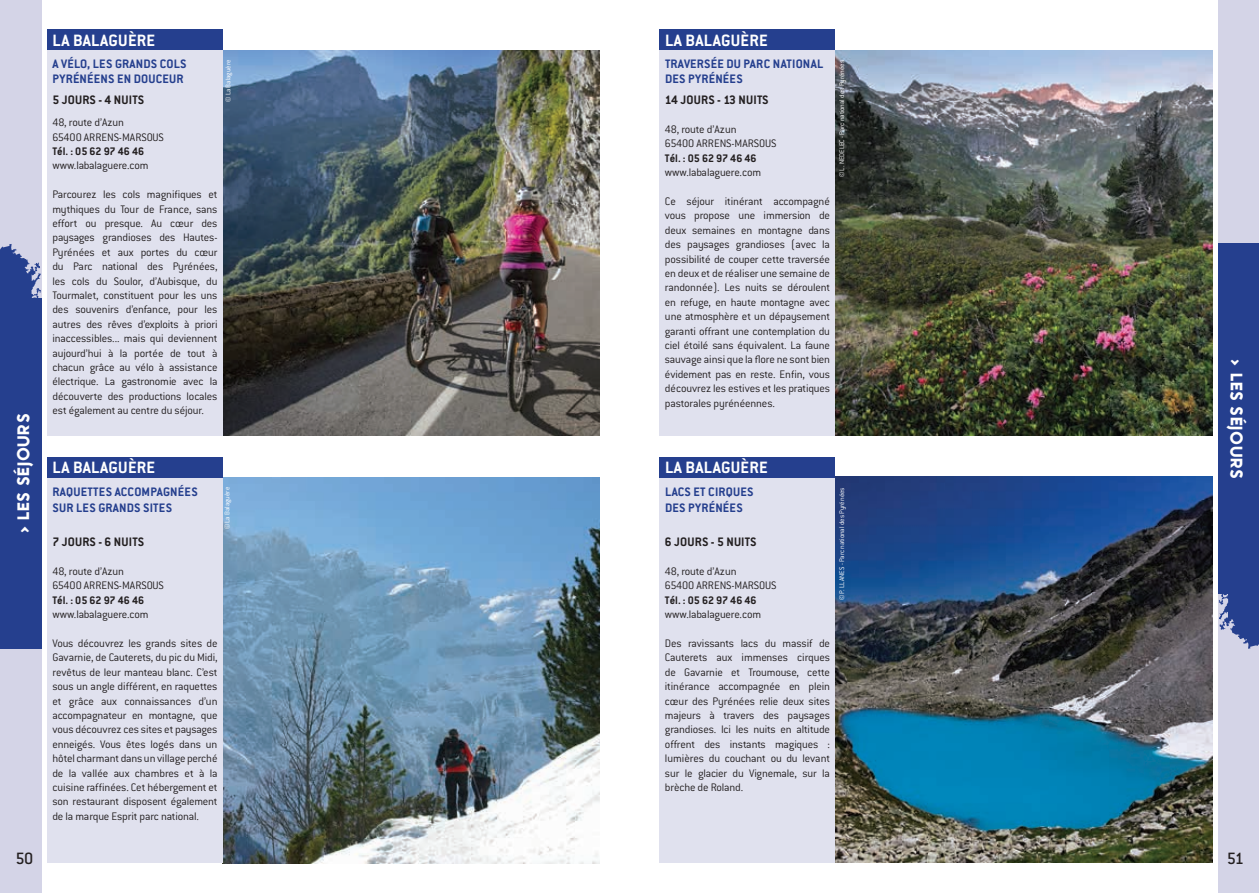
<style>
.page{position:relative;width:1259px;height:893px;background:#fff}
.page>*{position:absolute;margin:0;border:0;box-sizing:border-box;transform-origin:0 0}
.t1{font:700 18px "Conduit ITC";letter-spacing:.015em;color:#fff}
.t2{font:500 18px "Conduit ITC";color:#231f20}
.t3{font:900 16.5px "Zeronero";letter-spacing:.03em;color:#fff}
.t4{font:700 13.5px/15px "Conduit ITC";letter-spacing:.015em;color:#253f8e}
.t5{font:700 13.5px "Conduit ITC";letter-spacing:.015em;color:#231f20}
.t6{font:300 12px/14.4px "Conduit ITC";letter-spacing:-.015em;color:#231f20;text-align:justify}
.t7{font:700 12px "Conduit ITC";color:#231f20}
.t8{font:300 7.5px "Conduit ITC";letter-spacing:-.01em;color:#fff}
</style>
<div class="page">
<img style="left:835px;top:477px;width:377px;height:386px">
<img style="left:835px;top:50px;width:377px;height:386px">
<img style="left:223px;top:50px;width:377px;height:386px">
<div style="left:0;top:0;width:41px;height:893px;background:#d4d4e7"></div>
<div style="left:0;top:298px;width:41px;height:351px;background:#253f8e"></div>
<div style="left:47px;top:30px;width:176px;height:406px;background:#e0e1ee"></div>
<div style="left:47px;top:30px;width:176px;height:20px;background:#253f8e"></div>
<svg style="left:0;top:244px;width:41px;height:54px"></svg>
<div style="left:1218px;top:0;width:41px;height:893px;background:#d4d4e7"></div>
<div style="left:1218px;top:244px;width:41px;height:350px;background:#253f8e"></div>
<svg style="left:1218px;top:594px;width:41px;height:55px"></svg>
<div style="left:659px;top:30px;width:176px;height:406px;background:#e0e1ee"></div>
<div style="left:659px;top:30px;width:176px;height:20px;background:#253f8e"></div>
<div style="left:659px;top:457px;width:176px;height:406px;background:#e0e1ee"></div>
<div style="left:659px;top:457px;width:176px;height:20px;background:#253f8e"></div>
<img style="left:223px;top:477px;width:376px;height:386px">
<div style="left:47px;top:457px;width:176px;height:406px;background:#e0e1ee"></div>
<div style="left:47px;top:457px;width:176px;height:20px;background:#253f8e"></div>
<p class="t3" style="left:13px;top:533px;width:121px;rotate:-90deg">&gt; LES SÉJOURS</p>
<p class="t2" style="left:15px;top:848px;width:20px">50</p>
<p class="t1" style="left:53px;top:29px;width:104px">LA BALAGUÈRE</p>
<p class="t4" style="left:53px;top:56px;width:136px">A VÉLO, LES GRANDS COLS<br>PYRÉNÉENS EN DOUCEUR</p>
<p class="t5" style="left:52px;top:92px;width:93px">5 JOURS - 4 NUITS</p>
<p class="t6" style="left:52px;top:115px;width:73px">48, route d’Azun</p>
<p class="t6" style="left:52px;top:130px;width:113px">65400 ARRENS-MARSOUS</p>
<p class="t7" style="left:52px;top:144px;width:93px">Tél. : 05 62 97 46 46</p>
<p class="t6" style="left:52px;top:159px;width:98px">www.labalaguere.com</p>
<p class="t6" style="left:52px;top:187px;width:167px">Parcourez les cols magnifiques et mythiques du Tour de France, sans effort ou presque. Au cœur des paysages grandioses des Hautes-Pyrénées et aux portes du cœur du Parc national des Pyrénées, les cols du Soulor, d’Aubisque, du Tourmalet, constituent pour les uns des souvenirs d’enfance, pour les autres des rêves d’exploits à priori inaccessibles... mais qui deviennent aujourd’hui à la portée de tout à chacun grâce au vélo à assistance électrique. La gastronomie avec la découverte des productions locales est également au centre du séjour.</p>
<p class="t1" style="left:665px;top:29px;width:104px">LA BALAGUÈRE</p>
<p class="t4" style="left:665px;top:56px;width:160px">TRAVERSÉE DU PARC NATIONAL<br>DES PYRÉNÉES</p>
<p class="t5" style="left:665px;top:92px;width:105px">14 JOURS - 13 NUITS</p>
<p class="t6" style="left:665px;top:122px;width:73px">48, route d’Azun</p>
<p class="t6" style="left:665px;top:136px;width:113px">65400 ARRENS-MARSOUS</p>
<p class="t7" style="left:665px;top:151px;width:93px">Tél. : 05 62 97 46 46</p>
<p class="t6" style="left:665px;top:165px;width:98px">www.labalaguere.com</p>
<p class="t6" style="left:665px;top:194px;width:167px">Ce séjour itinérant accompagné vous propose une immersion de deux semaines en montagne dans des paysages grandioses (avec la possibilité de couper cette traversée en deux et de réaliser une semaine de randonnée). Les nuits se déroulent en refuge, en haute montagne avec une atmosphère et un dépaysement garanti offrant une contemplation du ciel étoilé sans équivalent. La faune sauvage ainsi que la flore ne sont bien évidement pas en reste. Enfin, vous découvrez les estives et les pratiques pastorales pyrénéennes.</p>
<p class="t8" style="left:224px;top:102px;width:44px;rotate:-90deg">© La Balaguère</p>
<p class="t8" style="left:837px;top:177px;width:119px;rotate:-90deg">© L. NEDELEC - Parc national des Pyrénées</p>
<p class="t1" style="left:53px;top:457px;width:104px">LA BALAGUÈRE</p>
<p class="t1" style="left:665px;top:457px;width:104px">LA BALAGUÈRE</p>
<p class="t4" style="left:53px;top:483px;width:147px;line-height:16.2px">RAQUETTES ACCOMPAGNÉES<br>SUR LES GRANDS SITES</p>
<p class="t5" style="left:52px;top:534px;width:93px">7 JOURS - 6 NUITS</p>
<p class="t6" style="left:52px;top:564px;width:73px">48, route d’Azun</p>
<p class="t6" style="left:52px;top:578px;width:113px">65400 ARRENS-MARSOUS</p>
<p class="t7" style="left:52px;top:593px;width:93px">Tél. : 05 62 97 46 46</p>
<p class="t6" style="left:52px;top:607px;width:98px">www.labalaguere.com</p>
<p class="t6" style="left:52px;top:636px;width:167px">Vous découvrez les grands sites de Gavarnie, de Cauterets, du pic du Midi, revêtus de leur manteau blanc. C’est sous un angle différent, en raquettes et grâce aux connaissances d’un accompagnateur en montagne, que vous découvrez ces sites et paysages enneigés. Vous êtes logés dans un hôtel charmant dans un village perché de la vallée aux chambres et à la cuisine raffinées. Cet hébergement et son restaurant disposent également de la marque Esprit parc national.</p>
<p class="t8" style="left:223px;top:529px;width:44px;rotate:-90deg">© La Balaguère</p>
<p class="t4" style="left:665px;top:484px;width:90px">LACS ET CIRQUES</p>
<p class="t4" style="left:665px;top:500px;width:79px">DES PYRÉNÉES</p>
<p class="t5" style="left:665px;top:534px;width:93px">6 JOURS - 5 NUITS</p>
<p class="t6" style="left:665px;top:564px;width:73px">48, route d’Azun</p>
<p class="t6" style="left:665px;top:578px;width:113px">65400 ARRENS-MARSOUS</p>
<p class="t7" style="left:665px;top:593px;width:93px">Tél. : 05 62 97 46 46</p>
<p class="t6" style="left:665px;top:607px;width:98px">www.labalaguere.com</p>
<p class="t6" style="left:665px;top:636px;width:167px">Des ravissants lacs du massif de Cauterets aux immenses cirques de Gavarnie et Troumouse, cette itinérance accompagnée en plein cœur des Pyrénées relie deux sites majeurs à travers des paysages grandioses. Ici les nuits en altitude offrent des instants magiques : lumières du couchant ou du levant sur le glacier du Vignemale, sur la brèche de Roland.</p>
<p class="t8" style="left:837px;top:600px;width:114px;rotate:-90deg">© P. LLANES - Parc national des Pyrénées</p>
<p class="t3" style="left:1246px;top:359px;width:121px;rotate:90deg">&gt; LES SÉJOURS</p>
<p class="t2" style="left:1227px;top:848px;width:19px">51</p>
</div>
